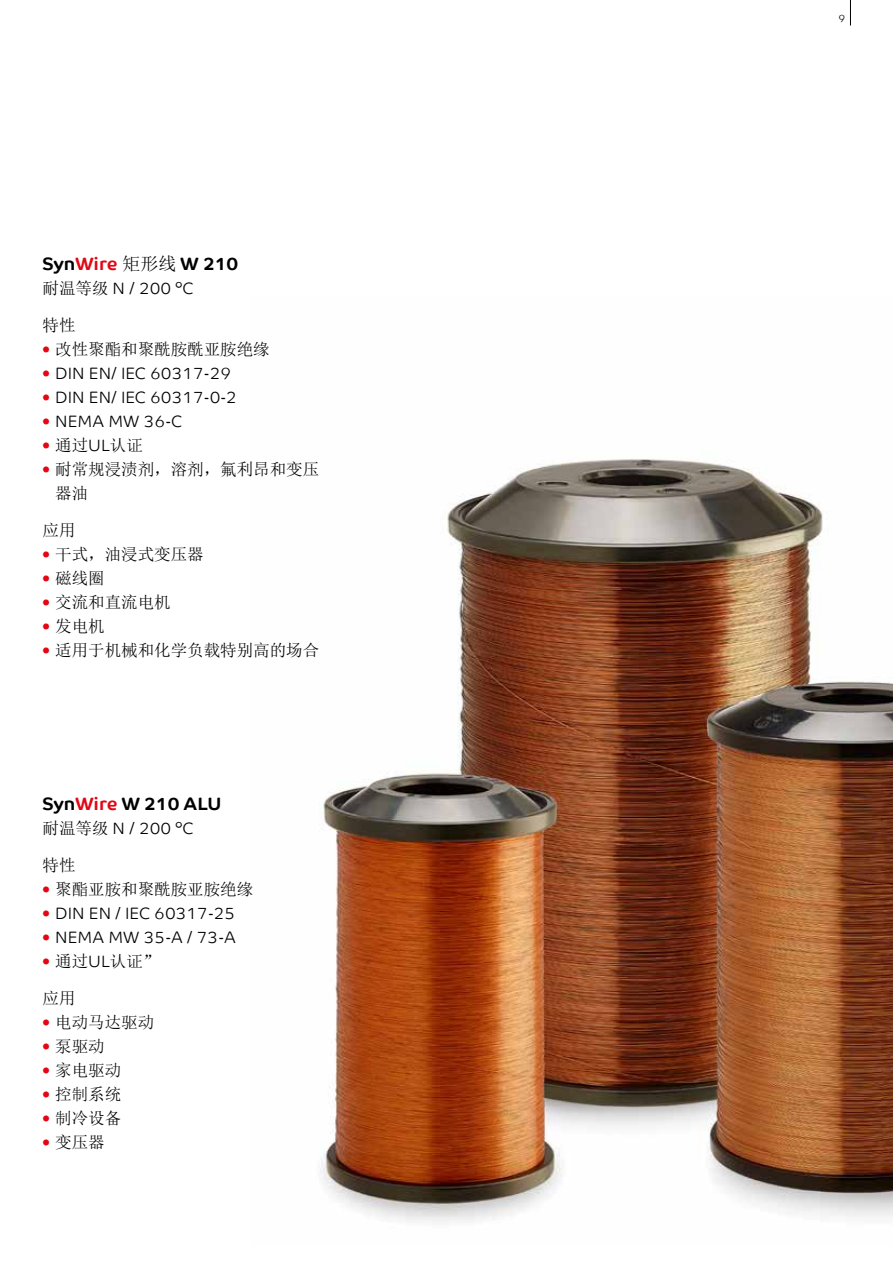
<style>
.page{position:relative;width:893px;height:1263px;background:#fff}
.page>*{position:absolute;margin:0;border:0;box-sizing:border-box;transform-origin:0 0}
.t1{font:700 18px "Co Text";color:#000}
.t2{font:16.5px/24px "Sim Sun";color:#000}
.t3{font:300 16.5px "Co Text";color:#000}
.t4{font:300 10.5px "Co Text";color:#000}
.s1{color:#e30613}
.s2{font-family:"Sim Sun";font-weight:400}
.s3{font-family:"Co Text";font-weight:300;color:#e30613}
.s4{font-family:"Co Text";font-weight:300}
</style>
<div class="page">
<svg style="left:850px;top:0;width:1px;height:26px"></svg>
<img style="left:319px;top:459px;width:574px;height:764px">
<p class="t1" style="left:43px;top:253px;width:197px">Syn<span class="s1">Wire</span> <span class="s2">矩形线</span> W 210</p>
<p class="t3" style="left:43px;top:279px;width:152px"><span class="s2">耐温等级</span> N / 200 °C</p>
<p class="t2" style="left:43px;top:313px;width:34px">特性</p>
<p class="t2" style="left:43px;top:337px;width:229px"><span class="s3">•</span> 改性聚酯和聚酰胺酰亚胺绝缘</p>
<p class="t3" style="left:43px;top:363px;width:190px"><span class="s1">•</span> DIN EN/ IEC 60317-29</p>
<p class="t3" style="left:43px;top:387px;width:196px"><span class="s1">•</span> DIN EN/ IEC 60317-0-2</p>
<p class="t3" style="left:43px;top:411px;width:141px"><span class="s1">•</span> NEMA MW 36-C</p>
<p class="t2" style="left:43px;top:433px;width:102px"><span class="s3">•</span> 通过<span class="s4">UL</span>认证</p>
<p class="t2" style="left:55px;top:457px;width:265px;text-indent:-13px"><span class="s3">•</span> 耐常规浸渍剂，溶剂，氟利昂和变压器油</p>
<p class="t2" style="left:43px;top:518px;width:34px">应用</p>
<p class="t2" style="left:43px;top:542px;width:163px"><span class="s3">•</span> 干式，油浸式变压器</p>
<p class="t2" style="left:43px;top:566px;width:64px"><span class="s3">•</span> 磁线圈</p>
<p class="t2" style="left:43px;top:590px;width:130px"><span class="s3">•</span> 交流和直流电机</p>
<p class="t2" style="left:43px;top:614px;width:64px"><span class="s3">•</span> 发电机</p>
<p class="t2" style="left:43px;top:638px;width:278px"><span class="s3">•</span> 适用于机械和化学负载特别高的场合</p>
<p class="t1" style="left:43px;top:793px;width:180px">Syn<span class="s1">Wire</span> W 210 ALU</p>
<p class="t3" style="left:43px;top:819px;width:152px"><span class="s2">耐温等级</span> N / 200 °C</p>
<p class="t2" style="left:43px;top:853px;width:34px">特性</p>
<p class="t2" style="left:43px;top:877px;width:212px"><span class="s3">•</span> 聚酯亚胺和聚酰胺亚胺绝缘</p>
<p class="t3" style="left:43px;top:903px;width:194px"><span class="s1">•</span> DIN EN / IEC 60317-25</p>
<p class="t3" style="left:43px;top:927px;width:195px"><span class="s1">•</span> NEMA MW 35-A / 73-A</p>
<p class="t2" style="left:43px;top:949px;width:118px"><span class="s3">•</span> 通过<span class="s4">UL</span>认证”</p>
<p class="t2" style="left:43px;top:986px;width:34px">应用</p>
<p class="t2" style="left:43px;top:1010px;width:113px"><span class="s3">•</span> 电动马达驱动</p>
<p class="t2" style="left:43px;top:1034px;width:64px"><span class="s3">•</span> 泵驱动</p>
<p class="t2" style="left:43px;top:1058px;width:80px"><span class="s3">•</span> 家电驱动</p>
<p class="t2" style="left:43px;top:1082px;width:80px"><span class="s3">•</span> 控制系统</p>
<p class="t2" style="left:43px;top:1106px;width:80px"><span class="s3">•</span> 制冷设备</p>
<p class="t2" style="left:43px;top:1130px;width:64px"><span class="s3">•</span> 变压器</p>
<p class="t4" style="left:838px;top:12px;width:8px">9</p>
</div>
